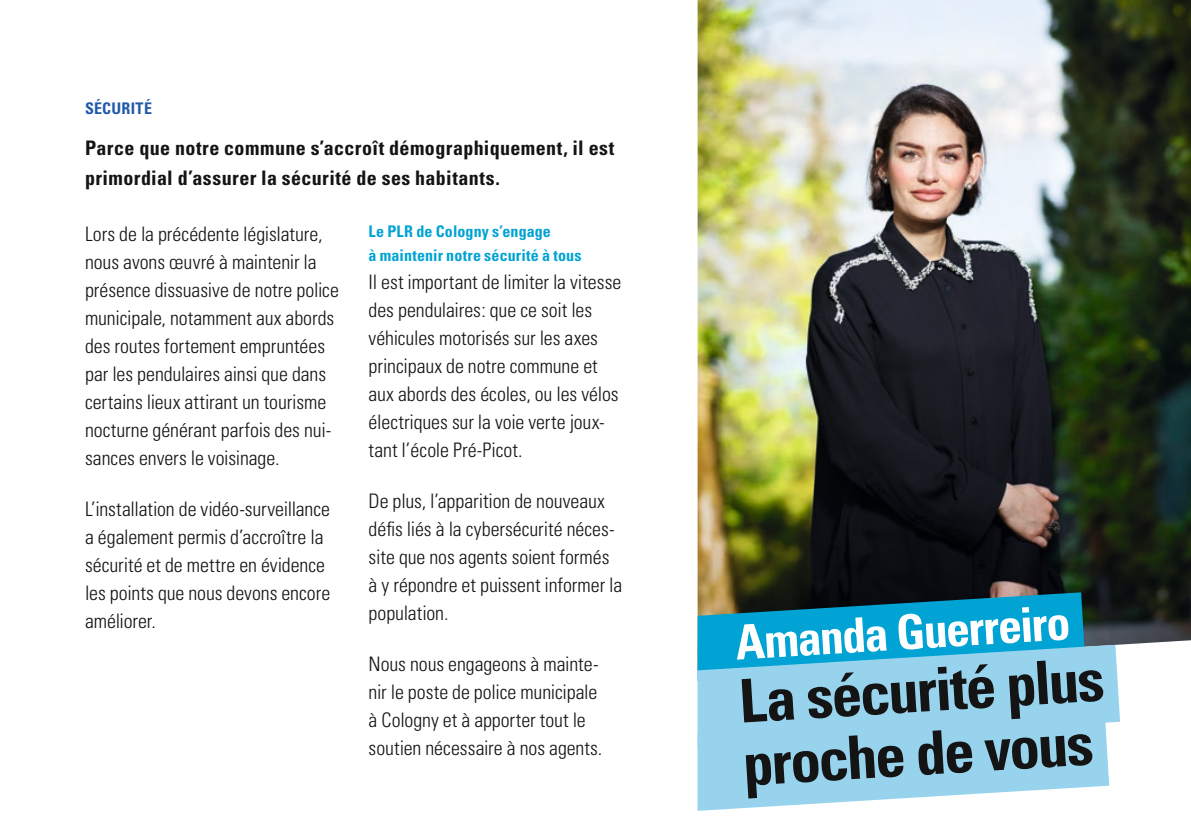
<style>
.page{position:relative;width:1191px;height:840px;background:#fff}
.page>*{position:absolute;margin:0;border:0;box-sizing:border-box;transform-origin:0 0}
.t1{font:700 condensed 60px/62.8px "Univers LT Std";color:#131413}
.t2{font:700 condensed 48px "Univers LT Std";color:#fff}
.TXT_courant{font:300 condensed 20px/28px "Univers LT Std";letter-spacing:-.005em;color:#131413}
.CHAPÒ{font:700 condensed 20px/30px "Univers LT Std";letter-spacing:.02em;color:#131413}
.SS_titre{font:700 condensed 16px/24px "Univers LT Std";letter-spacing:.01em;color:#00a3d3}
.dicastère{font:700 condensed 16px "Univers LT Std";letter-spacing:.015em;color:#225aa9}
</style>
<div class="page">
<img style="left:697px;top:0;width:494px;height:645px">
<svg style="left:697px;top:592px;width:388px;height:52px"></svg>
<svg style="left:697px;top:644px;width:423px;height:79px;fill:#97d3ed"></svg>
<svg style="left:697px;top:708px;width:412px;height:102px;fill:#97d3ed"></svg>
<p class="dicastère" style="left:85px;top:98px;width:68px">SÉCURITÉ</p>
<p class="CHAPÒ" style="left:85px;top:133px;width:531px">Parce que notre commune s’accroît démographiquement, il est primordial d’assurer la sécurité de ses habitants.</p>
<p class="TXT_courant" style="left:85px;top:220px;width:255px">Lors de la précédente législature, nous avons œuvré à maintenir la présence dissuasive de notre police municipale, notamment aux abords des routes fortement empruntées par les pendulaires ainsi que dans certains lieux attirant un tourisme nocturne générant parfois des nui&shy;sances envers le voisinage.</p>
<p class="TXT_courant" style="left:85px;top:495px;width:247px">L’installation de vidéo-surveillance a également permis d’accroître la sécurité et de mettre en évidence les points que nous devons encore améliorer.</p>
<p class="SS_titre" style="left:369px;top:219px;width:214px">Le PLR de Cologny s’engage<br>à maintenir notre sécurité à tous</p>
<p class="TXT_courant" style="left:369px;top:268px;width:254px">Il est important de limiter la vitesse des pendulaires: que ce soit les véhicules motorisés sur les axes principaux de notre commune et aux abords des écoles, ou les vélos électriques sur la voie verte joux&shy;tant l’école Pré-Picot.</p>
<p class="TXT_courant" style="left:369px;top:487px;width:255px">De plus, l’apparition de nouveaux défis liés à la cybersécurité néces&shy;site que nos agents soient formés à y répondre et puissent informer la population.</p>
<p class="TXT_courant" style="left:369px;top:649px;width:235px">Nous nous engageons à mainte&shy;nir le poste de police municipale à Cologny et à apporter tout le soutien nécessaire à nos agents.</p>
<p class="t2" style="left:733px;top:614px;width:337px;rotate:-4deg">Amanda Guerreiro</p>
<p class="t1" style="left:736px;top:671px;width:368px;rotate:-4deg">La sécurité plus proche de vous</p>
</div>
